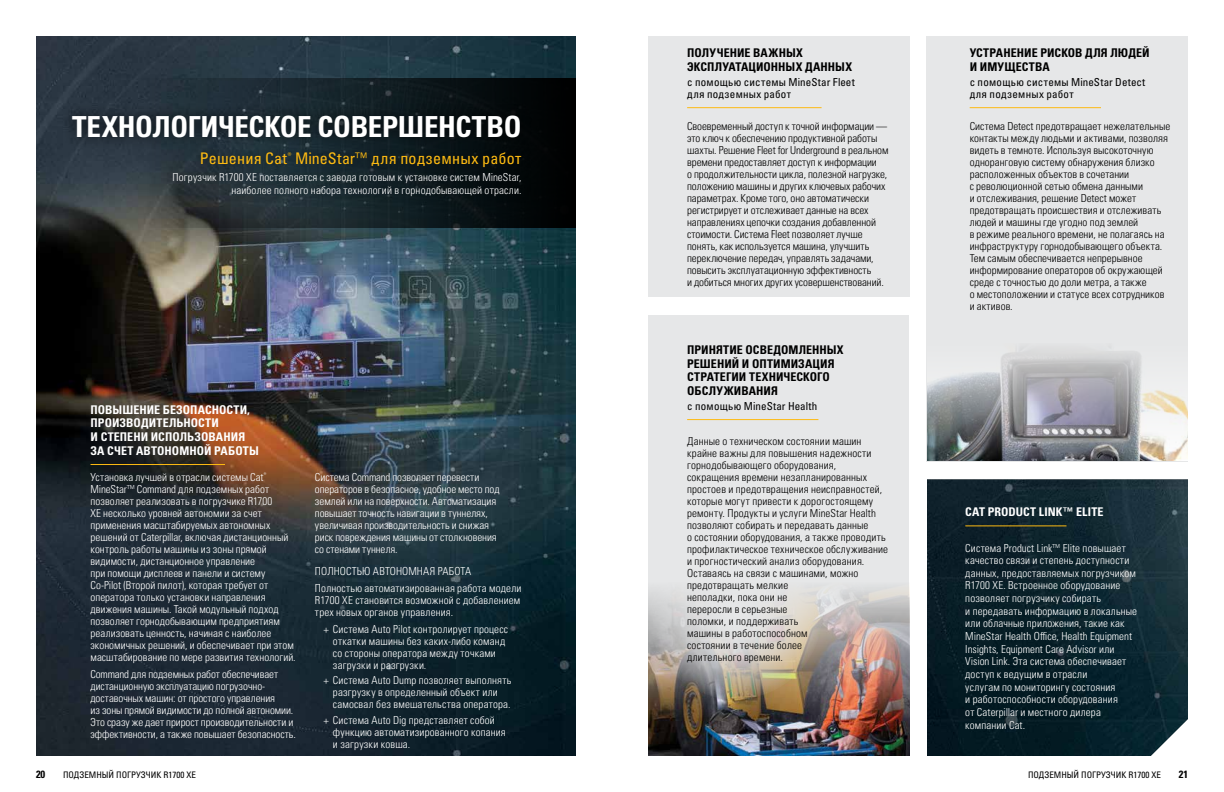
<style>
.page{position:relative;width:1224px;height:792px;background:#fff}
.page>*{position:absolute;margin:0;border:0;box-sizing:border-box;transform-origin:0 0}
.t1{font:29px "Univers LTCYR 67 Bold Cond";letter-spacing:-.015em;color:#fff}
.t2{font:condensed 16px "Univers LTCYR 57";letter-spacing:.015em;color:#fdba12}
.t3{font:12px/13.8px "Univers LTCYR 67 Bold Cond";letter-spacing:.005em;color:#000}
.t4{font:12px/13.8px "Univers LTCYR 67 Bold Cond";letter-spacing:.005em;color:#fff}
.t5{font:11px/12px "Univers LTCYR 47 Light Cond";letter-spacing:.01em;color:#fff}
.t6{font:11px/12px "Univers LTCYR 47 Light Cond";letter-spacing:.01em;color:#000}
.t7{font:condensed 11px/12.7px "Univers LTCYR 57";letter-spacing:.025em;color:#000}
.t8{font:10.5px "Univers LTCYR 67 Bold Cond";color:#000}
.t9{font:condensed 9px "Univers LTCYR 57";color:#000}
</style>
<div class="page">
<img style="left:927px;top:479px;width:261px;height:277px">
<div style="left:927px;top:36px;width:261px;height:425px;background:#e6e7e8"></div>
<img style="left:927px;top:348px;width:261px;height:112px">
<div style="left:648px;top:36px;width:261px;height:261px;background:#e6e7e8"></div>
<div style="left:648px;top:315px;width:261px;height:441px;background:#e6e7e8"></div>
<img style="left:648px;top:587px;width:261px;height:169px">
<svg style="left:648px;top:528px;width:174px;height:171px"></svg>
<img style="left:36px;top:36px;width:540px;height:720px">
<svg style="left:145px;top:78px;width:431px;height:150px;background:#131b1f"></svg>
<hr style="left:965px;top:525px;width:101px;height:1px;background:#fdba12">
<hr style="left:687px;top:107px;width:135px;height:1px;background:#fdba12">
<hr style="left:970px;top:107px;width:131px;height:1px;background:#fdba12">
<hr style="left:687px;top:419px;width:131px;height:1px;background:#fdba12">
<div style="left:60px;top:103px;width:472px;height:103px;background:#000;opacity:.75"></div>
<hr style="left:91px;top:464px;width:134px;height:1px;background:#fdba12">
<h1 class="t1" style="left:72px;top:108px;width:451px">ТЕХНОЛОГИЧЕСКОЕ СОВЕРШЕНСТВО</h1>
<h2 class="t2" style="left:200px;top:148px;width:323px">Решения Cat<sup>®</sup> MineStar™ для подземных работ</h2>
<p class="t5" style="left:173px;top:170px;width:350px;line-height:12.7px;text-align:right">Погрузчик R1700 XE поставляется с завода готовым к установке систем MineStar, наиболее полного набора технологий в горнодобывающей отрасли.</p>
<p class="t4" style="left:91px;top:402px;width:170px">ПОВЫШЕНИЕ БЕЗОПАСНОСТИ,<br>ПРОИЗВОДИТЕЛЬНОСТИ<br>И СТЕПЕНИ ИСПОЛЬЗОВАНИЯ<br>ЗА СЧЕТ АВТОНОМНОЙ РАБОТЫ</p>
<p class="t5" style="left:91px;top:470px;width:207px">Установка лучшей в отрасли системы Cat<sup>® </sup>MineStar™ Command для подземных работ позволяет реализовать в погрузчике R1700<br>XE несколько уровней автономии за счет применения масштабируемых автономных решений от Caterpillar, включая дистанционный контроль работы машины из зоны прямой видимости, дистанционное управление<br>при помощи дисплеев и панели и систему Co-Pilot (Второй пилот), которая требует от оператора только установки направления движения машины. Такой модульный подход позволяет горнодобывающим предприятиям реализовать ценность, начиная с наиболее экономичных решений, и обеспечивает при этом масштабирование по мере развития технологий.</p>
<p class="t5" style="left:91px;top:667px;width:207px">Command для подземных работ обеспечивает дистанционную эксплуатацию погрузочно&shy;доставочных машин: от простого управления<br>из зоны прямой видимости до полной автономии.<br>Это сразу же дает прирост производительности и эффективности, а также повышает безопасность.</p>
<p class="t5" style="left:315px;top:470px;width:186px">Система Command позволяет перевести операторов в безопасное, удобное место под землей или на поверхности. Автоматизация повышает точность навигации в туннелях, увеличивая производительность и снижая риск повреждения машины от столкновения со стенами туннеля.</p>
<p class="t5" style="left:315px;top:562px;width:208px;line-height:17px">ПОЛНОСТЬЮ АВТОНОМНАЯ РАБОТА<br>Полностью автоматизированная работа модели</p>
<p class="t5" style="left:315px;top:594px;width:207px">R1700 XE становится возможной с добавлением трех новых органов управления.</p>
<p class="t5" style="left:333px;top:623px;width:177px;text-indent:-9px">+ Система Auto Pilot контролирует процесс откатки машины без каких-либо команд со стороны оператора между точками загрузки и разгрузки.</p>
<p class="t5" style="left:333px;top:674px;width:180px;text-indent:-9px">+ Система Auto Dump позволяет выполнять разгрузку в определенный объект или самосвал без вмешательства оператора.</p>
<p class="t5" style="left:333px;top:714px;width:174px;text-indent:-9px">+ Система Auto Dig представляет собой функцию автоматизированного копания и загрузки ковша.</p>
<p class="t3" style="left:687px;top:46px;width:166px">ПОЛУЧЕНИЕ ВАЖНЫХ<br>ЭКСПЛУАТАЦИОННЫХ ДАННЫХ</p>
<p class="t7" style="left:687px;top:75px;width:169px">с помощью системы MineStar Fleet для подземных работ</p>
<p class="t6" style="left:687px;top:119px;width:203px">Своевременный доступ к точной информации — это ключ к обеспечению продуктивной работы шахты. Решение Fleet for Underground в реальном времени предоставляет доступ к информации<br>о продолжительности цикла, полезной нагрузке, положению машины и других ключевых рабочих параметрах. Кроме того, оно автоматически регистрирует и отслеживает данные на всех направлениях цепочки создания добавленной стоимости. Система Fleet позволяет лучше понять, как используется машина, улучшить переключение передач, управлять задачами, повысить эксплуатационную эффективность<br>и добиться многих других усовершенствований.</p>
<p class="t3" style="left:687px;top:343px;width:158px">ПРИНЯТИЕ ОСВЕДОМЛЕННЫХ<br>РЕШЕНИЙ И ОПТИМИЗАЦИЯ<br>СТРАТЕГИИ ТЕХНИЧЕСКОГО<br>ОБСЛУЖИВАНИЯ</p>
<p class="t7" style="left:687px;top:400px;width:132px">с помощью MineStar Health</p>
<p class="t6" style="left:687px;top:434px;width:202px">Данные о техническом состоянии машин крайне важны для повышения надежности горнодобывающего оборудования, сокращения времени незапланированных простоев и предотвращения неисправностей, которые могут привести к дорогостоящему ремонту. Продукты и услуги MineStar Health позволяют собирать и передавать данные<br>о состоянии оборудования, а также проводить профилактическое техническое обслуживание и прогностический анализ оборудования.<br>Оставаясь на связи с машинами, можно предотвращать мелкие<br>неполадки, пока они не<br>переросли в серьезные<br>поломки, и поддерживать<br>машины в работоспособном<br>состоянии в течение более<br>длительного времени.</p>
<p class="t3" style="left:970px;top:46px;width:182px">УСТРАНЕНИЕ РИСКОВ ДЛЯ ЛЮДЕЙ<br>И ИМУЩЕСТВА</p>
<p class="t7" style="left:970px;top:75px;width:177px">с помощью системы MineStar Detect для подземных работ</p>
<p class="t6" style="left:970px;top:119px;width:202px">Система Detect предотвращает нежелательные контакты между людьми и активами, позволяя видеть в темноте. Используя высокоточную одноранговую систему обнаружения близко расположенных объектов в сочетании<br>с революционной сетью обмена данными<br>и отслеживания, решение Detect может предотвращать происшествия и отслеживать людей и машины где угодно под землей<br>в режиме реального времени, не полагаясь на инфраструктуру горнодобывающего объекта.<br>Тем самым обеспечивается непрерывное информирование операторов об окружающей среде с точностью до доли метра, а также<br>о местоположении и статусе всех сотрудников и активов.</p>
<p class="t4" style="left:965px;top:505px;width:140px">CAT PRODUCT LINK™ ELITE</p>
<p class="t5" style="left:965px;top:541px;width:173px;line-height:12.6px">Система Product Link™ Elite повышает качество связи и степень доступности данных, предоставляемых погрузчиком R1700 XE. Встроенное оборудование позволяет погрузчику собирать<br>и передавать информацию в локальные или облачные приложения, такие как MineStar Health Office, Health Equipment Insights, Equipment Care Advisor или Vision Link. Эта система обеспечивает доступ к ведущим в отрасли<br>услугам по мониторингу состояния<br>и работоспособности оборудования<br>от Caterpillar и местного дилера компании Cat.</p>
<p class="t8" style="left:36px;top:768px;width:11px">20</p>
<p class="t9" style="left:63px;top:769px;width:134px">ПОДЗЕМНЫЙ ПОГРУЗЧИК R1700 XE</p>
<p class="t9" style="left:1028px;top:769px;width:134px">ПОДЗЕМНЫЙ ПОГРУЗЧИК R1700 XE</p>
<p class="t8" style="left:1179px;top:768px;width:11px">21</p>
</div>
